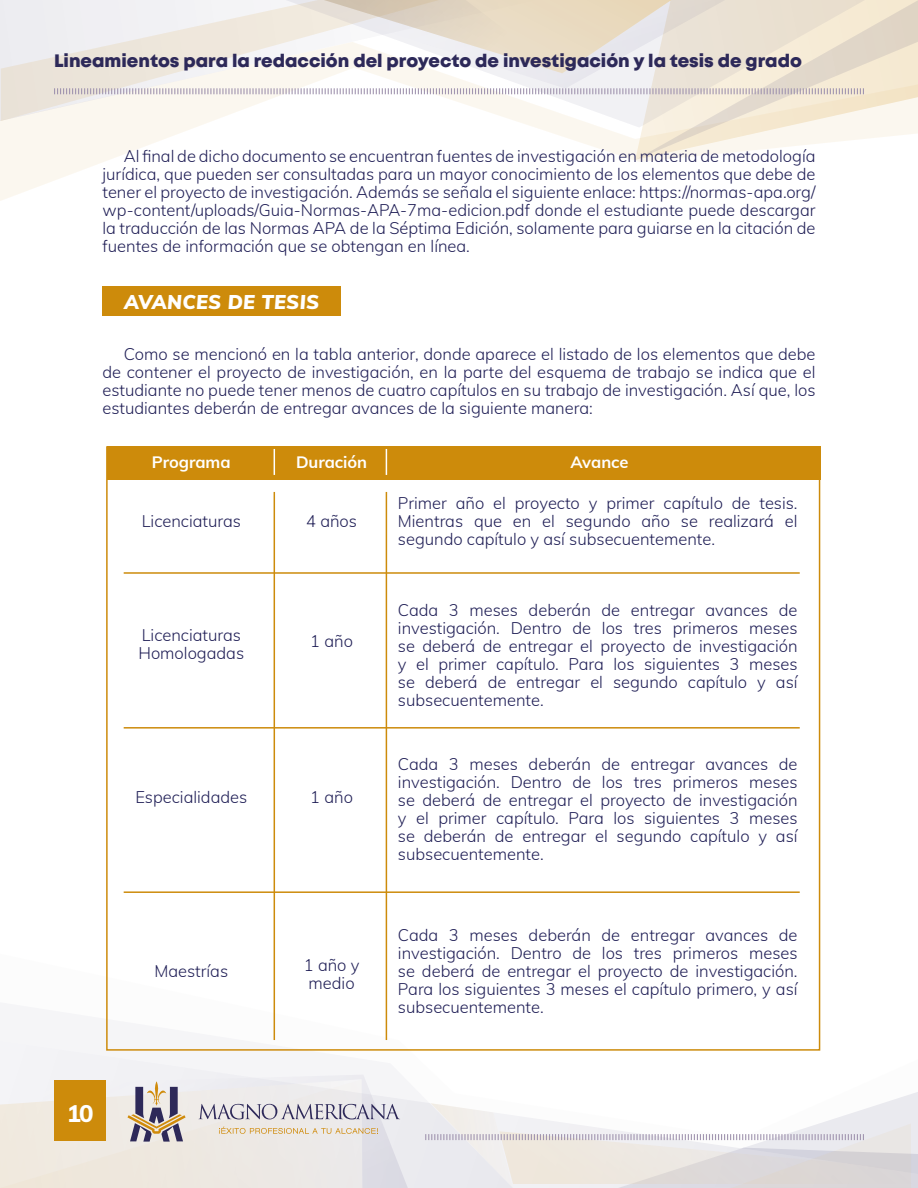
<style>
.page{position:relative;width:918px;height:1188px;background:#fff}
.page>*{position:absolute;margin:0;border:0;box-sizing:border-box;transform-origin:0 0}
.t1{font:800 24px "Muli";color:#fff}
.t2{font:italic 900 19.5px "Muli";letter-spacing:.02em;color:#fff}
.t3{font:800 18px "Mont";color:#2d2959}
.t4{font:300 16.5px/18px "Muli";color:#212057;text-align:justify}
.t5{font:700 16.5px "Muli";color:#fff}
</style>
<div class="page">
<svg style="left:0;top:121px;width:652px;height:80px"></svg>
<svg style="left:1px;top:0;width:195px;height:121px"></svg>
<svg style="left:196px;top:95px;width:439px;height:33px"></svg>
<svg style="left:635px;top:0;width:279px;height:160px"></svg>
<svg style="left:914px;top:0;width:4px;height:134px"></svg>
<svg style="left:0;top:1002px;width:425px;height:186px;fill:#f5f5f7"></svg>
<div style="left:0;top:1075px;width:408px;height:113px;background:#f0f0f3"></div>
<svg style="left:425px;top:954px;width:493px;height:234px"></svg>
<svg style="left:53px;top:0;width:812px;height:95px"></svg>
<svg style="left:0;top:1079px;width:400px;height:109px;background:#e2d9ce"></svg>
<div style="left:102px;top:286px;width:239px;height:30px;background:#cd8b0b"></div>
<div style="left:107px;top:446px;width:713px;height:33px;background:#cd8b0b"></div>
<hr style="left:274px;top:492px;width:1px;height:548px;background:#cd8b0b">
<hr style="left:386px;top:492px;width:1px;height:548px;background:#cd8b0b">
<svg style="left:274px;top:449px;width:1px;height:26px"></svg>
<svg style="left:386px;top:449px;width:1px;height:26px"></svg>
<hr style="left:124px;top:572px;width:676px;height:2px;background:#cd8b0b">
<hr style="left:124px;top:727px;width:676px;height:2px;background:#cd8b0b">
<hr style="left:124px;top:891px;width:676px;height:2px;background:#cd8b0b">
<p class="t3" style="left:54px;top:49px;width:749px">Lineamientos para la redacción del proyecto de investigación y la tesis de grado</p>
<p class="t4" style="left:102px;top:146px;width:715px;text-indent:21px">Al final de dicho documento se encuentran fuentes de investigación en materia de metodología jurídica, que pueden ser consultadas para un mayor conocimiento de los elementos que debe de tener el proyecto de investigación. Además se señala el siguiente enlace: https://normas-apa.org/ wp-content/uploads/Guia-Normas-APA-7ma-edicion.pdf donde el estudiante puede descargar la traducción de las Normas APA de la Séptima Edición, solamente para guiarse en la citación de fuentes de información que se obtengan en línea.</p>
<p class="t2" style="left:124px;top:288px;width:197px">AVANCES DE TESIS</p>
<p class="t4" style="left:102px;top:344px;width:715px;text-indent:21px">Como se mencionó en la tabla anterior, donde aparece el listado de los elementos que debe de contener el proyecto de investigación, en la parte del esquema de trabajo se indica que el estudiante no puede tener menos de cuatro capítulos en su trabajo de investigación. Así que, los estudiantes deberán de entregar avances de la siguiente manera:</p>
<p class="t5" style="left:152px;top:450px;width:80px">Programa</p>
<p class="t5" style="left:296px;top:450px;width:73px">Duración</p>
<p class="t5" style="left:570px;top:450px;width:60px">Avance</p>
<p class="t4" style="left:398px;top:493px;width:401px">Primer año el proyecto y primer capítulo de tesis.<br>Mientras que en el segundo año se realizará el segundo capítulo y así subsecuentemente.</p>
<p class="t4" style="left:306px;top:511px;width:52px">4 años</p>
<p class="t4" style="left:142px;top:511px;width:101px">Licenciaturas</p>
<p class="t4" style="left:138px;top:626px;width:107px">Licenciaturas<br>Homologadas</p>
<p class="t4" style="left:135px;top:787px;width:113px">Especialidades</p>
<h1 class="t1" style="left:67px;top:1096px;width:28px">10</h1>
<p class="t4" style="left:154px;top:961px;width:75px">Maestrías</p>
<p class="t4" style="left:310px;top:631px;width:44px">1 año</p>
<p class="t4" style="left:310px;top:787px;width:44px">1 año</p>
<p class="t4" style="left:304px;top:955px;width:57px">1 año y medio</p>
<p class="t4" style="left:398px;top:600px;width:401px">Cada 3 meses deberán de entregar avances de investigación. Dentro de los tres primeros meses se deberá de entregar el proyecto de investigación y el primer capítulo. Para los siguientes 3 meses se deberá de entregar el segundo capítulo y así subsecuentemente.</p>
<p class="t4" style="left:398px;top:755px;width:401px">Cada 3 meses deberán de entregar avances de investigación. Dentro de los tres primeros meses se deberá de entregar el proyecto de investigación y el primer capítulo. Para los siguientes 3 meses se deberán de entregar el segundo capítulo y así subsecuentemente.</p>
<p class="t4" style="left:398px;top:925px;width:401px">Cada 3 meses deberán de entregar avances de investigación. Dentro de los tres primeros meses se deberá de entregar el proyecto de investigación.<br>Para los siguientes 3 meses el capítulo primero, y así subsecuentemente.</p>
</div>
